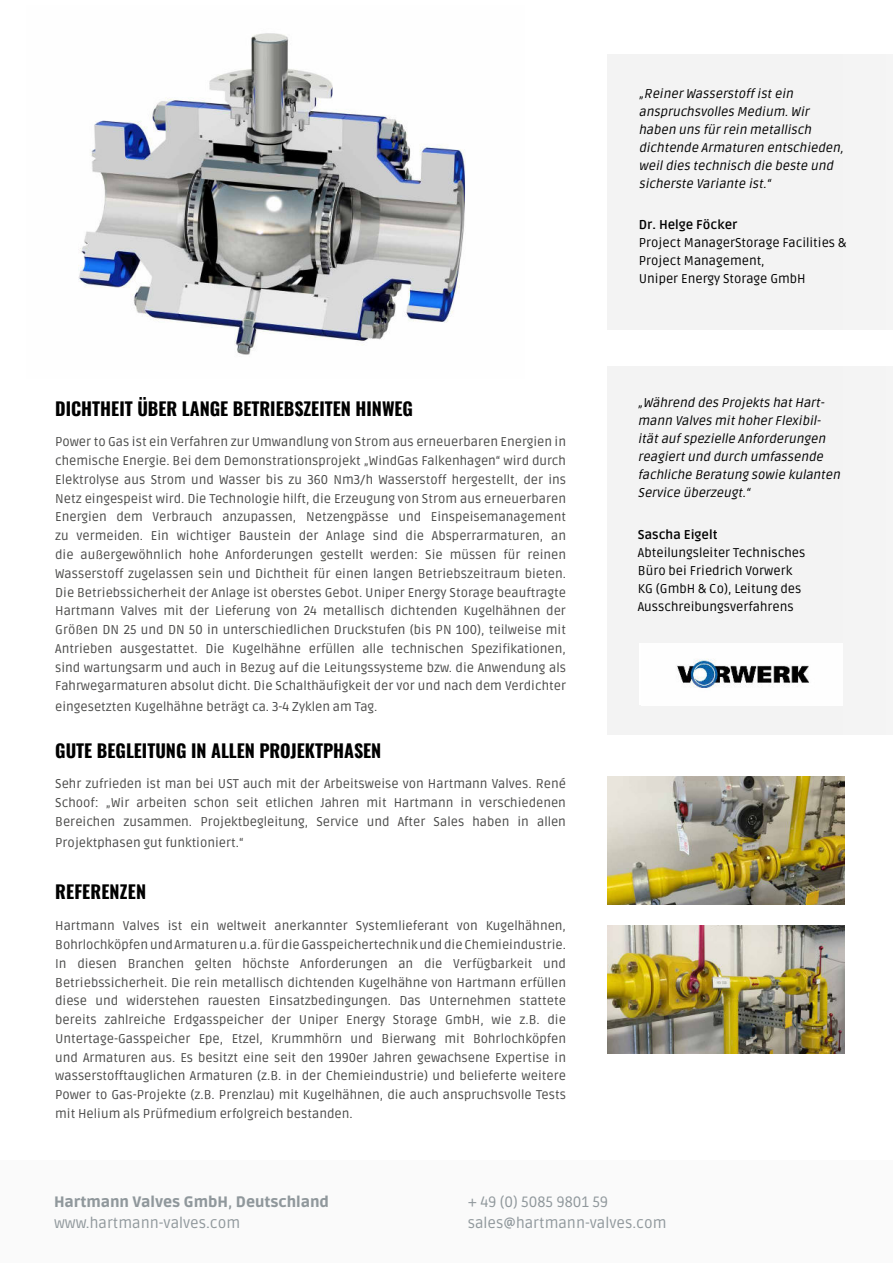
<style>
.page{position:relative;width:893px;height:1263px;background:#fff}
.page>*{position:absolute;margin:0;border:0;box-sizing:border-box;transform-origin:0 0}
.t1{font:18px "Oswald";color:#000}
.t2{font:900 15px/21px "Ruda";color:#90989c}
.t3{font:15px/21px "Ruda";color:#90989c}
.t4{font:12.75px/18.8px "Ruda";color:#4a4a49;text-align:justify}
.t5{font:italic 12.75px/18px "Ruda";color:#000}
.t6{font:12.75px/18px "Ruda";color:#000}
.t7{font:700 12.75px "Ruda";color:#000}
.s1{font-weight:700}
.s2{font-weight:400}
</style>
<div class="page">
<img style="left:78px;top:33px;width:388px;height:322px">
<div style="left:0;top:1161px;width:893px;height:102px;background:#fafafa"></div>
<div style="left:607px;top:54px;width:286px;height:276px;background:#f3f3f3"></div>
<div style="left:607px;top:366px;width:286px;height:368px;background:#f3f3f3"></div>
<img style="left:607px;top:777px;width:238px;height:127px">
<img style="left:607px;top:926px;width:238px;height:127px">
<img style="left:641px;top:643px;width:201px;height:62px">
<p class="t5" style="left:639px;top:85px;width:208px">„Reiner Wasserstoff ist ein anspruchsvolles Medium.Wir haben uns für rein metallisch dichtende Armaturen entschieden, weildies technisch die beste und sicherste Variante ist.“</p>
<h1 class="t1" style="left:55px;top:399px;width:359px">DICHTHEIT ÜBER LANGE BETRIEBSZEITEN HINWEG</h1>
<p class="t4" style="left:55px;top:433px;width:512px">Power to Gas ist ein Verfahren zur Umwandlung von Strom aus erneuerbaren Energien in chemische Energie. Bei dem Demonstrationsprojekt „WindGas Falkenhagen“ wird durch Elektrolyse aus Strom und Wasser bis zu 360 Nm3/h Wasserstoff hergestellt, der ins Netz eingespeist wird. Die Technologie hilft, die Erzeugung von Strom aus erneuerbaren Energien dem Verbrauch anzupassen, Netzengpässe und Einspeisemanagement zu vermeiden. Ein wichtiger Baustein der Anlage sind die Absperrarmaturen, an die außergewöhnlich hohe Anforderungen gestellt werden: Sie müssen für reinen Wasserstoff zugelassen sein und Dichtheit für einen langen Betriebszeitraum bieten.<br>Die Betriebssicherheit der Anlage ist oberstes Gebot. Uniper Energy Storage beauftragte Hartmann Valves mit der Lieferung von 24 metallisch dichtenden Kugelhähnen der Größen DN 25 und DN 50 in unterschiedlichen Druckstufen (bis PN 100), teilweise mit Antrieben ausgestattet. Die Kugelhähne erfüllen alle technischen Spezifikationen, sind wartungsarm und auch in Bezug auf die Leitungssysteme bzw. die Anwendung als Fahrwegarmaturen absolut dicht. Die Schalthäufigkeit der vor und nach dem Verdichter</p>
<p class="t4" style="left:55px;top:698px;width:324px">eingesetzten Kugelhähne beträgt ca. 3-4 Zyklen am Tag.</p>
<h1 class="t1" style="left:55px;top:741px;width:327px">GUTE BEGLEITUNG IN ALLEN PROJEKTPHASEN</h1>
<p class="t4" style="left:55px;top:775px;width:512px">Sehr zufrieden ist man bei UST auch mit der Arbeitsweise von Hartmann Valves. René Schoof: „Wir arbeiten schon seit etlichen Jahren mit Hartmann in verschiedenen Bereichen zusammen. Projektbegleitung, Service und After Sales haben in allen</p>
<p class="t4" style="left:55px;top:834px;width:190px">Projektphasen gut funktioniert.“</p>
<h1 class="t1" style="left:55px;top:883px;width:92px">REFERENZEN</h1>
<p class="t4" style="left:55px;top:917px;width:512px">Hartmann Valves ist ein weltweit anerkannter Systemlieferant von Kugelhähnen, Bohrlochköpfen und Armaturen u.a. für die Gasspeichertechnik und die Chemieindustrie.<br>In diesen Branchen gelten höchste Anforderungen an die Verfügbarkeit und Betriebssicherheit. Die rein metallisch dichtenden Kugelhähne von Hartmann erfüllen diese und widerstehen rauesten Einsatzbedingungen. Das Unternehmen stattete bereits zahlreiche Erdgasspeicher der Uniper Energy Storage GmbH, wie z.B. die Untertage-Gasspeicher Epe, Etzel, Krummhörn und Bierwang mit Bohrlochköpfen und Armaturen aus. Es besitzt eine seit den 1990er Jahren gewachsene Expertise in wasserstofftauglichen Armaturen (z.B. in der Chemieindustrie) und belieferte weitere Power to Gas-Projekte (z.B. Prenzlau) mit Kugelhähnen, die auch anspruchsvolle Tests mit Helium als Prüfmedium erfolgreich bestanden.</p>
<p class="t7" style="left:639px;top:218px;width:100px">Dr. Helge Föcker</p>
<p class="t6" style="left:639px;top:234px;width:209px">Project ManagerStorage Facilities &amp;<br>Project Management,<br>Uniper Energy Storage GmbH</p>
<p class="t5" style="left:638px;top:394px;width:206px">„Während des Projekts hat Hart&shy;mann Valves mit hoher Flexibil&shy;ität auf spezielle Anforderungen reagiert und durch umfassende fachliche Beratung sowie kulanten<br>Service überzeugt.“</p>
<p class="t7" style="left:638px;top:528px;width:81px">Sascha Eigelt</p>
<p class="t6" style="left:638px;top:544px;width:169px">Abteilungsleiter Technisches<br>Büro bei Friedrich Vorwerk<br>KG (GmbH &amp; Co), Leitung des<br>Ausschreibungsverfahrens</p>
<p class="t2" style="left:54px;top:1191px;width:276px">Hartmann Valves GmbH<span class="s1">,</span> Deutschland <span class="s2">www.hartmann-valves.com</span></p>
<p class="t3" style="left:468px;top:1192px;width:200px">+ 49 (0) 5085 9801 59 sales@hartmann-valves.com</p>
</div>
